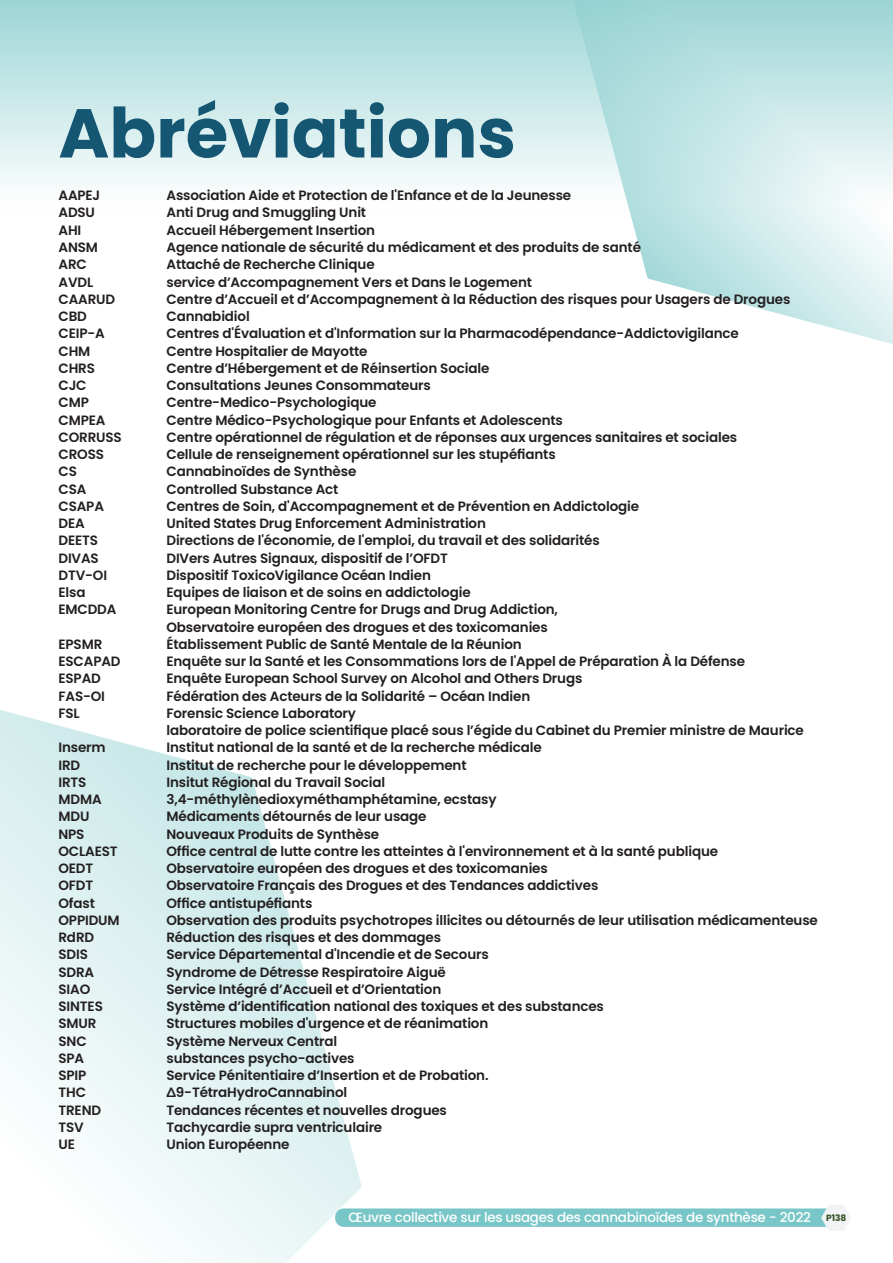
<style>
.page{position:relative;width:893px;height:1263px;background:#fff}
.page>*{position:absolute;margin:0;border:0;box-sizing:border-box;transform-origin:0 0}
.t1{font:700 69px "Poppins";color:#155773}
.t2{font:600 13.5px/17.2px "Poppins";letter-spacing:-.01em;color:#231f20}
.t3{font:500 13.5px "Poppins";letter-spacing:-.02em;color:#fff}
.s1{font-weight:700;font-size:9px;color:#324f24}
</style>
<div class="page">
<div style="left:0;top:0;width:893px;height:215px;background:linear-gradient(to bottom,#9cd5d6,#fff)"></div>
<svg style="left:0;top:710px;width:362px;height:553px"></svg>
<svg style="left:538px;top:0;width:355px;height:344px"></svg>
<div style="left:335px;top:1208px;width:508px;height:19px;background:#78c6c7;border-radius:9px"></div>
<svg style="left:821px;top:1205px;width:30px;height:26px"></svg>
<h1 class="t1" style="left:58px;top:93px;width:459px">Abréviations</h1>
<p class="t2" style="left:58px;top:187px;width:43px">AAPEJ</p>
<p class="t2" style="left:166px;top:187px;width:406px">Association Aide et Protection de l'Enfance et de la Jeunesse</p>
<p class="t2" style="left:58px;top:204px;width:38px">ADSU</p>
<p class="t2" style="left:166px;top:204px;width:201px">Anti Drug and Smuggling Unit</p>
<p class="t2" style="left:58px;top:221px;width:24px">AHI</p>
<p class="t2" style="left:166px;top:221px;width:210px">Accueil Hébergement Insertion</p>
<p class="t2" style="left:58px;top:239px;width:41px">ANSM</p>
<p class="t2" style="left:166px;top:239px;width:476px">Agence nationale de sécurité du médicament et des produits de santé</p>
<p class="t2" style="left:58px;top:256px;width:30px">ARC</p>
<p class="t2" style="left:166px;top:256px;width:210px">Attaché de Recherche Clinique</p>
<p class="t2" style="left:58px;top:273px;width:36px">AVDL</p>
<p class="t2" style="left:166px;top:273px;width:367px">service d’Accompagnement Vers et Dans le Logement</p>
<p class="t2" style="left:58px;top:290px;width:58px">CAARUD</p>
<p class="t2" style="left:166px;top:290px;width:625px">Centre d’Accueil et d’Accompagnement à la Réduction des risques pour Usagers de Drogues</p>
<p class="t2" style="left:58px;top:308px;width:30px">CBD</p>
<p class="t2" style="left:166px;top:308px;width:85px">Cannabidiol</p>
<p class="t2" style="left:58px;top:325px;width:48px">CEIP-A</p>
<p class="t2" style="left:166px;top:325px;width:574px">Centres d'Évaluation et d'Information sur la Pharmacodépendance-Addictovigilance</p>
<p class="t2" style="left:58px;top:342px;width:33px">CHM</p>
<p class="t2" style="left:166px;top:342px;width:203px">Centre Hospitalier de Mayotte</p>
<p class="t2" style="left:58px;top:359px;width:38px">CHRS</p>
<p class="t2" style="left:166px;top:359px;width:324px">Centre d’Hébergement et de Réinsertion Sociale</p>
<p class="t2" style="left:58px;top:377px;width:30px">CJC</p>
<p class="t2" style="left:166px;top:377px;width:266px">Consultations Jeunes Consommateurs</p>
<p class="t2" style="left:58px;top:394px;width:32px">CMP</p>
<p class="t2" style="left:166px;top:394px;width:212px">Centre-Medico-Psychologique</p>
<p class="t2" style="left:58px;top:411px;width:49px">CMPEA</p>
<p class="t2" style="left:166px;top:411px;width:398px">Centre Médico-Psychologique pour Enfants et Adolescents</p>
<p class="t2" style="left:58px;top:428px;width:65px">CORRUSS</p>
<p class="t2" style="left:166px;top:428px;width:572px">Centre opérationnel de régulation et de réponses aux urgences sanitaires et sociales</p>
<p class="t2" style="left:58px;top:446px;width:47px">CROSS</p>
<p class="t2" style="left:166px;top:446px;width:391px">Cellule de renseignement opérationnel sur les stupéfiants</p>
<p class="t2" style="left:58px;top:463px;width:20px">CS</p>
<p class="t2" style="left:166px;top:463px;width:191px">Cannabinoïdes de Synthèse</p>
<p class="t2" style="left:58px;top:480px;width:29px">CSA</p>
<p class="t2" style="left:166px;top:480px;width:173px">Controlled Substance Act</p>
<p class="t2" style="left:58px;top:497px;width:47px">CSAPA</p>
<p class="t2" style="left:166px;top:497px;width:474px">Centres de Soin, d'Accompagnement et de Prévention en Addictologie</p>
<p class="t2" style="left:58px;top:515px;width:28px">DEA</p>
<p class="t2" style="left:166px;top:515px;width:321px">United States Drug Enforcement Administration</p>
<p class="t2" style="left:58px;top:532px;width:41px">DEETS</p>
<p class="t2" style="left:166px;top:532px;width:435px">Directions de l'économie, de l'emploi, du travail et des solidarités</p>
<p class="t2" style="left:58px;top:549px;width:42px">DIVAS</p>
<p class="t2" style="left:166px;top:549px;width:283px">DIVers Autres Signaux, dispositif de l’OFDT</p>
<p class="t2" style="left:58px;top:566px;width:50px">DTV-OI</p>
<p class="t2" style="left:166px;top:566px;width:266px">Dispositif ToxicoVigilance Océan Indien</p>
<p class="t2" style="left:58px;top:584px;width:29px">Elsa</p>
<p class="t2" style="left:166px;top:584px;width:306px">Equipes de liaison et de soins en addictologie</p>
<p class="t2" style="left:58px;top:601px;width:60px">EMCDDA</p>
<p class="t2" style="left:166px;top:601px;width:393px">European Monitoring Centre for Drugs and Drug Addiction,<br>Observatoire européen des drogues et des toxicomanies</p>
<p class="t2" style="left:58px;top:635px;width:45px">EPSMR</p>
<p class="t2" style="left:166px;top:635px;width:357px">Établissement Public de Santé Mentale de la Réunion</p>
<p class="t2" style="left:58px;top:653px;width:64px">ESCAPAD</p>
<p class="t2" style="left:166px;top:653px;width:580px">Enquête sur la Santé et les Consommations lors de l'Appel de Préparation À la Défense</p>
<p class="t2" style="left:58px;top:670px;width:44px">ESPAD</p>
<p class="t2" style="left:166px;top:670px;width:417px">Enquête European School Survey on Alcohol and Others Drugs</p>
<p class="t2" style="left:58px;top:687px;width:48px">FAS-OI</p>
<p class="t2" style="left:166px;top:687px;width:365px">Fédération des Acteurs de la Solidarité – Océan Indien</p>
<p class="t2" style="left:58px;top:705px;width:23px">FSL</p>
<p class="t2" style="left:166px;top:705px;width:639px">Forensic Science Laboratory<br>laboratoire de police scientifique placé sous l’égide du Cabinet du Premier ministre de Maurice</p>
<p class="t2" style="left:58px;top:739px;width:49px">Inserm</p>
<p class="t2" style="left:166px;top:739px;width:377px">Institut national de la santé et de la recherche médicale</p>
<p class="t2" style="left:58px;top:756px;width:23px">IRD</p>
<p class="t2" style="left:166px;top:756px;width:302px">Institut de recherche pour le développement</p>
<p class="t2" style="left:58px;top:774px;width:30px">IRTS</p>
<p class="t2" style="left:166px;top:774px;width:220px">Insitut Régional du Travail Social</p>
<p class="t2" style="left:58px;top:791px;width:45px">MDMA</p>
<p class="t2" style="left:166px;top:791px;width:332px">3,4-méthylènedioxyméthamphétamine, ecstasy</p>
<p class="t2" style="left:58px;top:808px;width:32px">MDU</p>
<p class="t2" style="left:166px;top:808px;width:262px">Médicaments détournés de leur usage</p>
<p class="t2" style="left:58px;top:825px;width:28px">NPS</p>
<p class="t2" style="left:166px;top:825px;width:214px">Nouveaux Produits de Synthèse</p>
<p class="t2" style="left:58px;top:843px;width:61px">OCLAEST</p>
<p class="t2" style="left:166px;top:843px;width:553px">Office central de lutte contre les atteintes à l'environnement et à la santé publique</p>
<p class="t2" style="left:58px;top:860px;width:36px">OEDT</p>
<p class="t2" style="left:166px;top:860px;width:383px">Observatoire européen des drogues et des toxicomanies</p>
<p class="t2" style="left:58px;top:877px;width:36px">OFDT</p>
<p class="t2" style="left:166px;top:877px;width:433px">Observatoire Français des Drogues et des Tendances addictives</p>
<p class="t2" style="left:58px;top:894px;width:38px">Ofast</p>
<p class="t2" style="left:166px;top:894px;width:147px">Office antistupéfiants</p>
<p class="t2" style="left:58px;top:912px;width:63px">OPPIDUM</p>
<p class="t2" style="left:166px;top:912px;width:653px">Observation des produits psychotropes illicites ou détournés de leur utilisation médicamenteuse</p>
<p class="t2" style="left:58px;top:929px;width:37px">RdRD</p>
<p class="t2" style="left:166px;top:929px;width:276px">Réduction des risques et des dommages</p>
<p class="t2" style="left:58px;top:946px;width:31px">SDIS</p>
<p class="t2" style="left:166px;top:946px;width:324px">Service Départemental d'Incendie et de Secours</p>
<p class="t2" style="left:58px;top:963px;width:37px">SDRA</p>
<p class="t2" style="left:166px;top:963px;width:281px">Syndrome de Détresse Respiratoire Aiguë</p>
<p class="t2" style="left:58px;top:981px;width:33px">SIAO</p>
<p class="t2" style="left:166px;top:981px;width:276px">Service Intégré d’Accueil et d’Orientation</p>
<p class="t2" style="left:58px;top:998px;width:46px">SINTES</p>
<p class="t2" style="left:166px;top:998px;width:439px">Système d’identification national des toxiques et des substances</p>
<p class="t2" style="left:58px;top:1015px;width:40px">SMUR</p>
<p class="t2" style="left:166px;top:1015px;width:323px">Structures mobiles d'urgence et de réanimation</p>
<p class="t2" style="left:58px;top:1032px;width:30px">SNC</p>
<p class="t2" style="left:166px;top:1032px;width:172px">Système Nerveux Central</p>
<p class="t2" style="left:58px;top:1050px;width:27px">SPA</p>
<p class="t2" style="left:166px;top:1050px;width:190px">substances psycho-actives</p>
<p class="t2" style="left:58px;top:1067px;width:29px">SPIP</p>
<p class="t2" style="left:166px;top:1067px;width:324px">Service Pénitentiaire d’Insertion et de Probation.</p>
<p class="t2" style="left:58px;top:1084px;width:29px">THC</p>
<p class="t2" style="left:166px;top:1084px;width:182px">∆9-TétraHydroCannabinol</p>
<p class="t2" style="left:58px;top:1101px;width:44px">TREND</p>
<p class="t2" style="left:166px;top:1101px;width:282px">Tendances récentes et nouvelles drogues</p>
<p class="t2" style="left:58px;top:1119px;width:27px">TSV</p>
<p class="t2" style="left:166px;top:1119px;width:217px">Tachycardie supra ventriculaire</p>
<p class="t2" style="left:58px;top:1136px;width:18px">UE</p>
<p class="t2" style="left:166px;top:1136px;width:124px">Union Européenne</p>
<p class="t3" style="left:348px;top:1209px;width:499px">Œuvre collective sur les usages des cannabinoïdes de synthèse - 2022 <span class="s1">P138</span></p>
</div>
